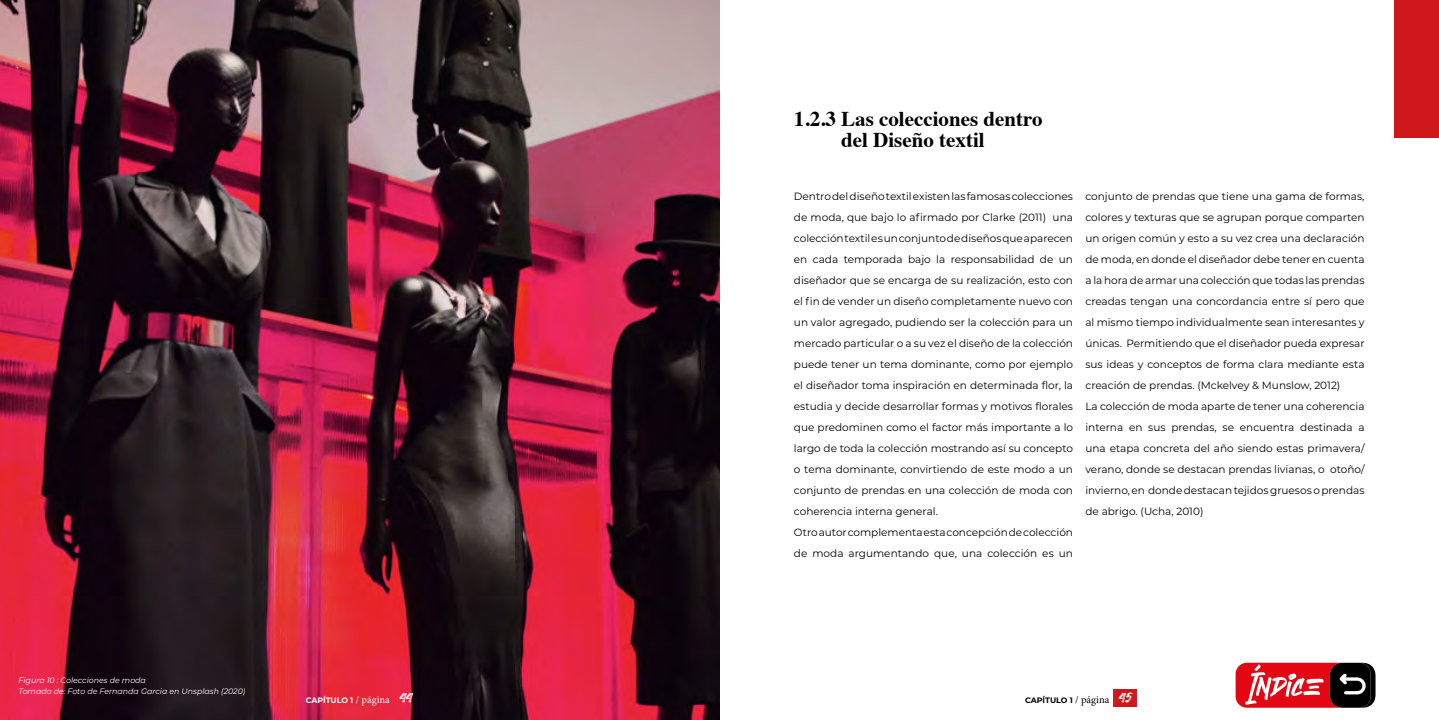
<style>
.page{position:relative;width:1439px;height:720px;background:#fff}
.page>*{position:absolute;margin:0;border:0;box-sizing:border-box;transform-origin:0 0}
.t1{font:700 21px/21px "Times";color:#000;text-align:center}
.t2{font:10.5px/21px "Montserrat";color:#000}
.t3{font:italic 7.88px/10.5px "Montserrat";color:#fff}
.t4{font:700 7.88px "Montserrat";letter-spacing:-.01em;color:#fff}
.t5{font:700 7.88px "Montserrat";letter-spacing:-.01em;color:#000}
.s1{font-family:"Minion Pro";font-weight:400;font-size:10.5px}
.s2{font-family:"Hey August";font-weight:400;font-size:14.88px}
.s3{font-family:"Hey August";font-weight:400;font-size:14.88px;color:#fff}
</style>
<div class="page">
<div style="left:1114px;top:689px;width:23px;height:17px;background:#cc1e23"></div>
<div style="left:1116px;top:689px;width:18px;height:17px;background:#cd171a"></div>
<div style="left:1394px;top:0;width:45px;height:137px;background:#cd171a"></div>
<img style="left:0;top:0;width:719px;height:719px">
<svg style="left:1235px;top:662px;width:140px;height:45px"></svg>
<p class="t3" style="left:19px;top:674px;width:228px">Figura 10 : Colecciones de moda<br>Tomado de: Foto de Fernanda Garcia en Unsplash (2020)</p>
<h1 class="t1" style="left:794px;top:106px;width:250px">1.2.3 Las colecciones dentro del Diseño textil</h1>
<p class="t2" style="left:794px;top:185px;width:281px">Dentro del diseño textil existen las famosas colecciones de moda, que bajo lo afirmado por Clarke (2011) una colección textil es un conjunto de diseños que aparecen en cada temporada bajo la responsabilidad de un diseñador que se encarga de su realización, esto con el fin de vender un diseño completamente nuevo con un valor agregado, pudiendo ser la colección para un mercado particular o a su vez el diseño de la colección puede tener un tema dominante, como por ejemplo el diseñador toma inspiración en determinada flor, la estudia y decide desarrollar formas y motivos florales que predominen como el factor más importante a lo largo de toda la colección mostrando así su concepto o tema dominante, convirtiendo de este modo a un conjunto de prendas en una colección de moda con coherencia interna general.<br>Otro autor complementa esta concepción de colección de moda argumentando que, una colección es un</p>
<p class="t2" style="left:1085px;top:185px;width:281px">conjunto de prendas que tiene una gama de formas, colores y texturas que se agrupan porque comparten un origen común y esto a su vez crea una declaración de moda, en donde el diseñador debe tener en cuenta a la hora de armar una colección que todas las prendas creadas tengan una concordancia entre sí pero que al mismo tiempo individualmente sean interesantes y únicas. Permitiendo que el diseñador pueda expresar sus ideas y conceptos de forma clara mediante esta creación de prendas. (Mckelvey &amp; Munslow, 2012)<br>La colección de moda aparte de tener una coherencia interna en sus prendas, se encuentra destinada a una etapa concreta del año siendo estas primavera/ verano, donde se destacan prendas livianas, o otoño/ invierno, en donde destacan tejidos gruesos o prendas de abrigo. (Ucha, 2010)</p>
<p class="t4" style="left:306px;top:694px;width:108px">CAPÍTULO 1 <span class="s1">/ página</span> <span class="s2">44</span></p>
<p class="t5" style="left:1025px;top:694px;width:108px">CAPÍTULO 1 <span class="s1">/ página</span> <span class="s3">45</span></p>
</div>
